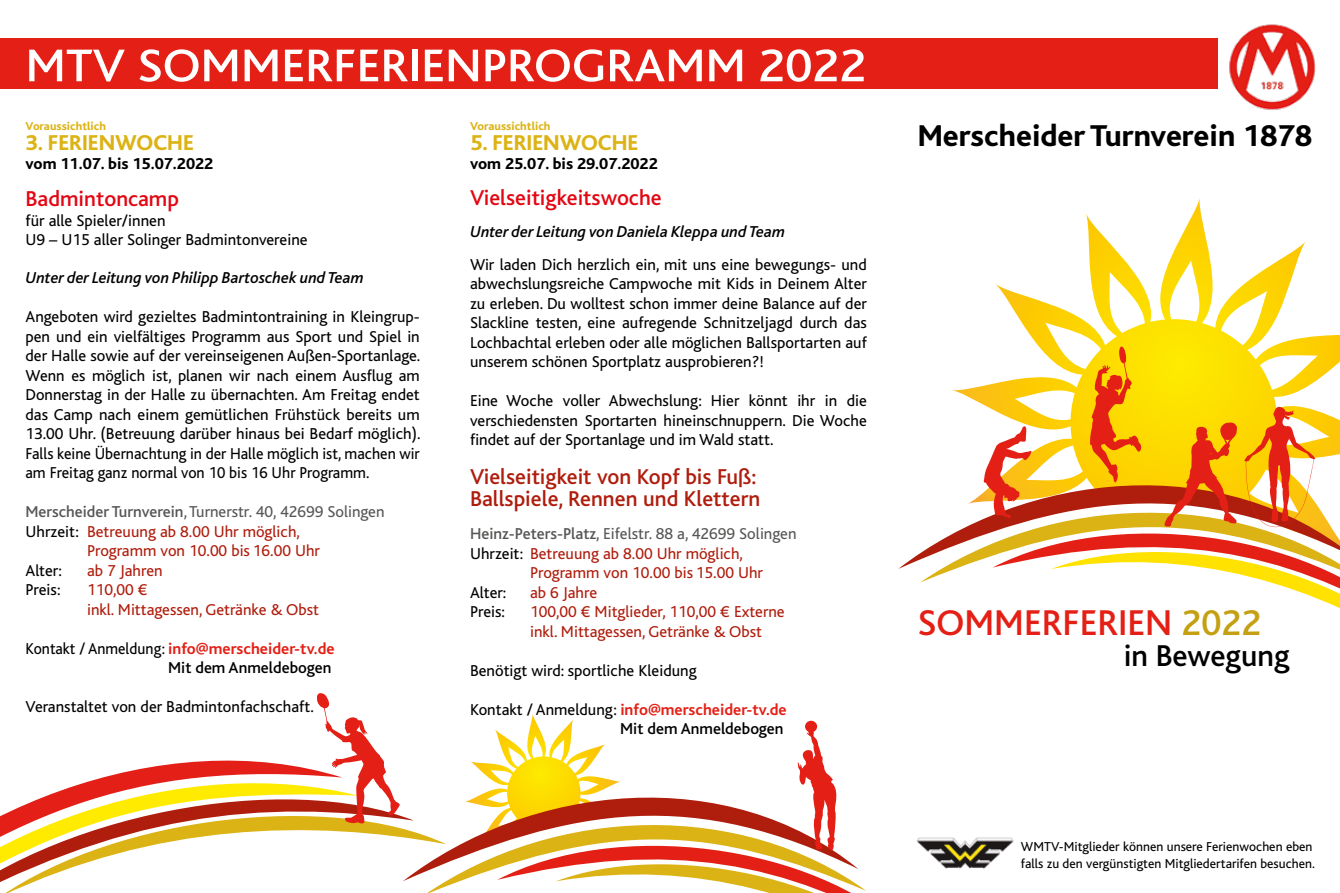
<style>
.page{position:relative;width:1340px;height:893px;background:#fff}
.page>*{position:absolute;margin:0;border:0;box-sizing:border-box;transform-origin:0 0}
.t1{font:500 48px "Bliss";color:#fff;scale:1.06 1}
.t2{font:500 37.5px "Bliss";color:#e42016}
.t3{font:800 31.5px "Bliss";color:#000}
.t4{font:500 31.5px "Bliss";color:#000}
.t5{font:500 22.5px/22.5px "Bliss";color:#af1d0d}
.t6{font:500 22.5px "Bliss";color:#e30613}
.t7{font:800 22.5px "Bliss";color:#dcb314}
.t8{font:16.5px/19.5px "Bliss";color:#000;text-align:justify}
.t9{font:16.5px/19.5px "Bliss";color:#af1d0d}
.t10{font:700 16.5px/19.5px "Bliss";color:#e42016;text-align:right}
.t11{font:16.5px "Bliss";color:#575756}
.t12{font:italic 500 16.5px "Bliss";color:#000}
.t13{font:800 16.5px "Bliss";color:#000}
.t14{font:13.5px/16.5px "Bliss";color:#000}
.t15{font:800 12px "Bliss";color:#dcb314}
.s1{font-weight:500}
.s2{color:#000}
.s3{font-weight:400;color:#000}
.s4{font-weight:500;color:#000}
.s5{color:#c4a012}
</style>
<div class="page">
<div style="left:0;top:38px;width:1216px;height:51px;background:#e42016"></div>
<img style="left:995px;top:214px;width:170px;height:131px">
<img style="left:1216px;top:24px;width:100px;height:86px">
<svg style="left:920px;top:345px;width:419px;height:263px"></svg>
<svg style="left:1px;top:693px;width:865px;height:200px"></svg>
<div style="left:805px;top:721px;width:12px;height:11px;background:#e42016;border-radius:50%"></div>
<img style="left:916px;top:837px;width:98px;height:32px">
<h1 class="t1" style="left:26px;top:40px;width:794px">MTV SOMMERFERIENPROGRAMM 2022</h1>
<p class="t15" style="left:26px;top:120px;width:82px">Voraussichtlich</p>
<h3 class="t7" style="left:26px;top:131px;width:170px">3. FERIENWOCHE</h3>
<p class="t13" style="left:26px;top:155px;width:189px">vom 11.07. bis 15.07.2022</p>
<h3 class="t6" style="left:26px;top:187px;width:155px">Badmintoncamp</h3>
<p class="t8" style="left:26px;top:211px;width:284px">für alle Spieler/innen<br>U9 – U15 aller Solinger Badmintonvereine</p>
<p class="t12" style="left:26px;top:269px;width:340px">Unter der Leitung von Philipp Bartoschek und Team</p>
<p class="t8" style="left:26px;top:308px;width:396px">Angeboten wird gezieltes Badmintontraining in Kleingrup&shy;pen und ein vielfältiges Programm aus Sport und Spiel in der Halle sowie auf der vereinseigenen Außen-Sportanlage.<br>Wenn es möglich ist, planen wir nach einem Ausflug am Donnerstag in der Halle zu übernachten. Am Freitag endet das Camp nach einem gemütlichen Frühstück bereits um 13.00 Uhr. (Betreuung darüber hinaus bei Bedarf möglich).<br>Falls keine Übernachtung in der Halle möglich ist, machen wir am Freitag ganz normal von 10 bis 16 Uhr Programm.</p>
<p class="t11" style="left:26px;top:503px;width:360px"><span class="s1">Merscheider Turnverein</span>, Turnerstr. 40, 42699 Solingen</p>
<p class="t9" style="left:26px;top:522px;width:276px"><span class="s2">Uhrzeit:</span> Betreuung ab 8.00 Uhr möglich,</p>
<p class="t9" style="left:87px;top:542px;width:234px">Programm von 10.00 bis 16.00 Uhr</p>
<p class="t8" style="left:26px;top:561px;width:38px">Alter:</p>
<p class="t9" style="left:87px;top:561px;width:77px">ab 7 Jahren</p>
<p class="t8" style="left:26px;top:581px;width:36px">Preis:</p>
<p class="t9" style="left:87px;top:581px;width:233px">110,00 €<br>inkl. Mittagessen, Getränke &amp; Obst</p>
<p class="t10" style="left:26px;top:639px;width:311px"><span class="s3">Kontakt / Anmeldung:</span> info@merscheider-tv.de<br><span class="s4">Mit dem Anmeldebogen</span></p>
<p class="t8" style="left:26px;top:698px;width:290px">Veranstaltet von der Badmintonfachschaft.</p>
<p class="t15" style="left:470px;top:120px;width:82px">Voraussichtlich</p>
<h3 class="t7" style="left:470px;top:131px;width:170px">5. FERIENWOCHE</h3>
<p class="t13" style="left:470px;top:155px;width:189px">vom 25.07. bis 29.07.2022</p>
<h3 class="t6" style="left:470px;top:185px;width:193px">Vielseitigkeitswoche</h3>
<p class="t12" style="left:470px;top:223px;width:317px">Unter der Leitung von Daniela Kleppa und Team</p>
<p class="t8" style="left:470px;top:255px;width:398px">Wir laden Dich herzlich ein, mit uns eine bewegungs- und abwechslungsreiche Campwoche mit Kids in Deinem Alter zu erleben. Du wolltest schon immer deine Balance auf der Slackline testen, eine aufregende Schnitzeljagd durch das Lochbachtal erleben oder alle möglichen Ballsportarten auf unserem schönen Sportplatz ausprobieren?!</p>
<p class="t8" style="left:470px;top:392px;width:398px">Eine Woche voller Abwechslung: Hier könnt ihr in die verschiedensten Sportarten hineinschnuppern. Die Woche findet auf der Sportanlage und im Wald statt.</p>
<h3 class="t5" style="left:470px;top:465px;width:292px">Vielseitigkeit von Kopf bis Fuß:<br>Ballspiele, Rennen und Klettern</h3>
<p class="t11" style="left:470px;top:525px;width:328px"><span class="s1">Heinz-Peters-Platz</span>, Eifelstr. 88 a, 42699 Solingen</p>
<p class="t9" style="left:470px;top:544px;width:274px"><span class="s2">Uhrzeit:</span> Betreuung ab 8.00 Uhr möglich,</p>
<p class="t9" style="left:530px;top:563px;width:234px">Programm von 10.00 bis 15.00 Uhr</p>
<p class="t8" style="left:470px;top:583px;width:38px">Alter:</p>
<p class="t9" style="left:530px;top:583px;width:69px">ab 6 Jahre</p>
<p class="t8" style="left:470px;top:602px;width:36px">Preis:</p>
<p class="t9" style="left:530px;top:602px;width:256px">100,00 € Mitglieder, 110,00 € Externe inkl. Mittagessen, Getränke &amp; Obst</p>
<p class="t8" style="left:470px;top:661px;width:228px">Benötigt wird: sportliche Kleidung</p>
<p class="t10" style="left:470px;top:700px;width:318px"><span class="s3">Kontakt / Anmeldung:</span> info@merscheider-tv.de<br><span class="s4">Mit dem Anmeldebogen</span></p>
<h3 class="t3" style="left:917px;top:120px;width:396px">Merscheider Turnverein 1878</h3>
<h2 class="t2" style="left:917px;top:603px;width:345px">SOMMERFERIEN <span class="s5">2022</span></h2>
<h3 class="t4" style="left:1123px;top:640px;width:167px">in Bewegung</h3>
<p class="t14" style="left:1020px;top:839px;width:295px">WMTV-Mitglieder können unsere Ferienwochen eben falls zu den vergünstigten Mitgliedertarifen besuchen.</p>
</div>
